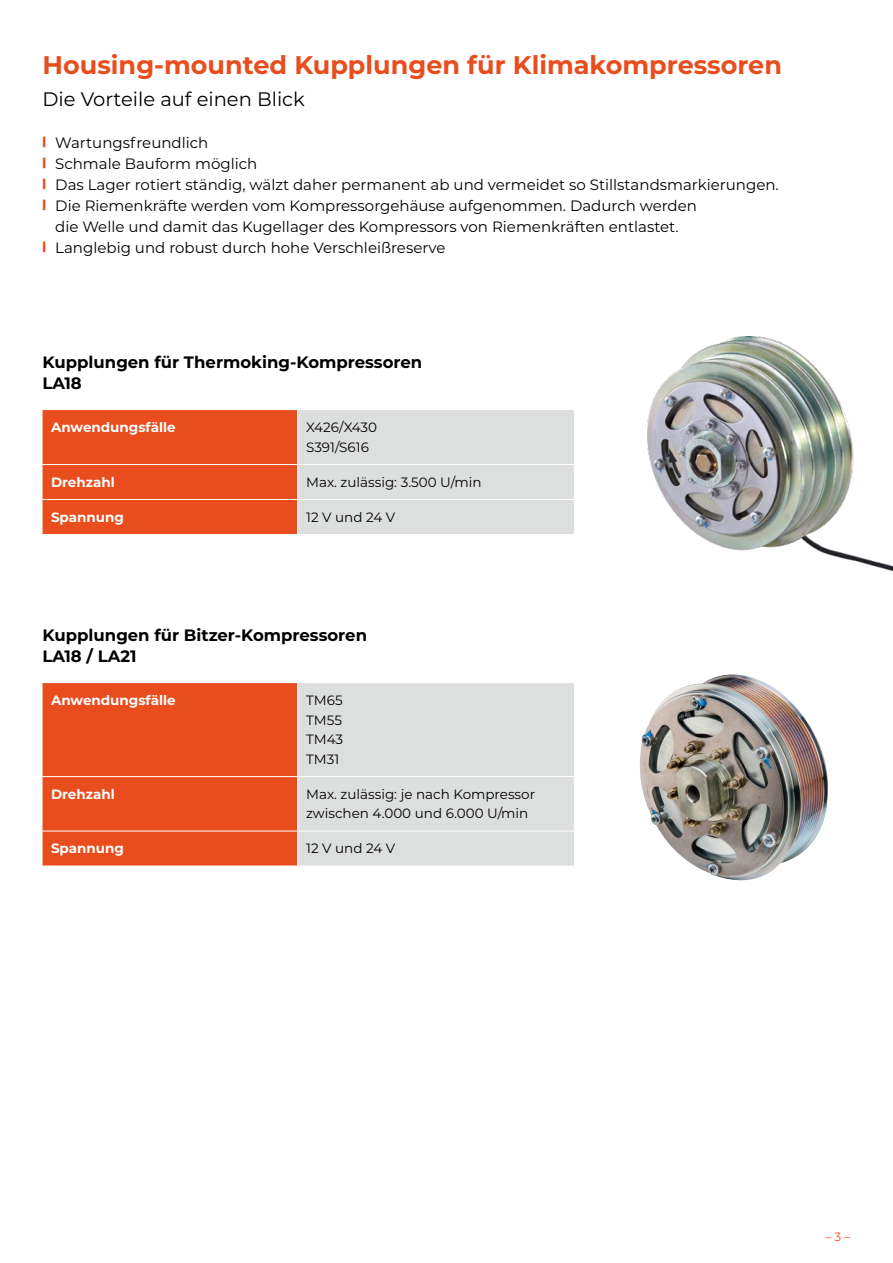
<style>
.page{position:relative;width:893px;height:1263px;background:#fff}
.page>*{position:absolute;margin:0;border:0;box-sizing:border-box;transform-origin:0 0}
.t1{font:700 25.5px "Montserrat";color:#e94d1d}
.t2{font:19.5px "Montserrat";color:#000}
.t3{font:700 16.5px/21px "Montserrat";color:#000}
.t4{font:15px "Montserrat";color:#000}
.t5{font:13.5px/19.5px "Montserrat";color:#000}
.t6{font:700 13.5px "Montserrat";color:#fff}
.t7{font:12px "Montserrat";color:#e94d1d}
.s1{font-weight:900;font-size:11.25px;color:#e94d1d}
</style>
<div class="page">
<img style="left:647px;top:337px;width:246px;height:235px">
<img style="left:640px;top:674px;width:188px;height:207px">
<svg style="left:43px;top:410px;width:531px;height:124px;background:#e29881"></svg>
<hr style="left:297px;top:410px;width:1px;height:54px;background:#fff">
<hr style="left:43px;top:464px;width:255px;height:1px;background:#fff">
<hr style="left:298px;top:464px;width:276px;height:1px;background:#fff">
<hr style="left:297px;top:465px;width:1px;height:34px;background:#fff">
<hr style="left:43px;top:499px;width:255px;height:1px;background:#fff">
<hr style="left:298px;top:499px;width:276px;height:1px;background:#fff">
<hr style="left:297px;top:500px;width:1px;height:34px;background:#fff">
<div style="left:43px;top:683px;width:254px;height:183px;background:#e94d1d"></div>
<div style="left:298px;top:683px;width:276px;height:183px;background:#dddede"></div>
<hr style="left:43px;top:776px;width:255px;height:1px;background:#fff">
<hr style="left:298px;top:776px;width:276px;height:1px;background:#fff">
<hr style="left:43px;top:831px;width:255px;height:1px;background:#fff">
<hr style="left:298px;top:831px;width:276px;height:1px;background:#fff">
<h1 class="t1" style="left:43px;top:47px;width:741px">Housing-mounted Kupplungen für Klimakompressoren</h1>
<h2 class="t2" style="left:43px;top:85px;width:264px">Die Vorteile auf einen Blick</h2>
<p class="t4" style="left:43px;top:132px;width:167px"><span class="s1">|</span> Wartungsfreundlich</p>
<p class="t4" style="left:43px;top:153px;width:216px"><span class="s1">|</span> Schmale Bauform möglich</p>
<p class="t4" style="left:43px;top:174px;width:738px"><span class="s1">|</span> Das Lager rotiert ständig, wälzt daher permanent ab und vermeidet so Stillstandsmarkierungen.</p>
<p class="t4" style="left:43px;top:195px;width:656px"><span class="s1">|</span> Die Riemenkräfte werden vom Kompressorgehäuse aufgenommen. Dadurch werden</p>
<p class="t4" style="left:55px;top:216px;width:625px">die Welle und damit das Kugellager des Kompressors von Riemenkräften entlastet.</p>
<p class="t4" style="left:43px;top:237px;width:405px"><span class="s1">|</span> Langlebig und robust durch hohe Verschleißreserve</p>
<p class="t3" style="left:43px;top:351px;width:381px">Kupplungen für Thermoking-Kompressoren<br>LA18</p>
<p class="t6" style="left:51px;top:418px;width:126px">Anwendungsfälle</p>
<p class="t5" style="left:306px;top:417px;width:72px">X426/X430<br>S391/S616</p>
<p class="t6" style="left:51px;top:472px;width:65px">Drehzahl</p>
<p class="t5" style="left:306px;top:472px;width:177px">Max. zulässig: 3.500 U/min</p>
<p class="t6" style="left:51px;top:507px;width:74px">Spannung</p>
<p class="t5" style="left:306px;top:507px;width:91px">12 V und 24 V</p>
<p class="t3" style="left:43px;top:624px;width:326px">Kupplungen für Bitzer-Kompressoren<br>LA18 / LA21</p>
<p class="t6" style="left:51px;top:691px;width:126px">Anwendungsfälle</p>
<p class="t5" style="left:306px;top:690px;width:38px;text-align:justify">TM65<br>TM55<br>TM43<br>TM31</p>
<p class="t6" style="left:51px;top:784px;width:65px">Drehzahl</p>
<p class="t5" style="left:306px;top:784px;width:230px">Max. zulässig: je nach Kompressor zwischen 4.000 und 6.000 U/min</p>
<p class="t6" style="left:51px;top:839px;width:74px">Spannung</p>
<p class="t5" style="left:306px;top:838px;width:91px">12 V und 24 V</p>
<p class="t7" style="left:825px;top:1229px;width:27px">– 3 –</p>
</div>
